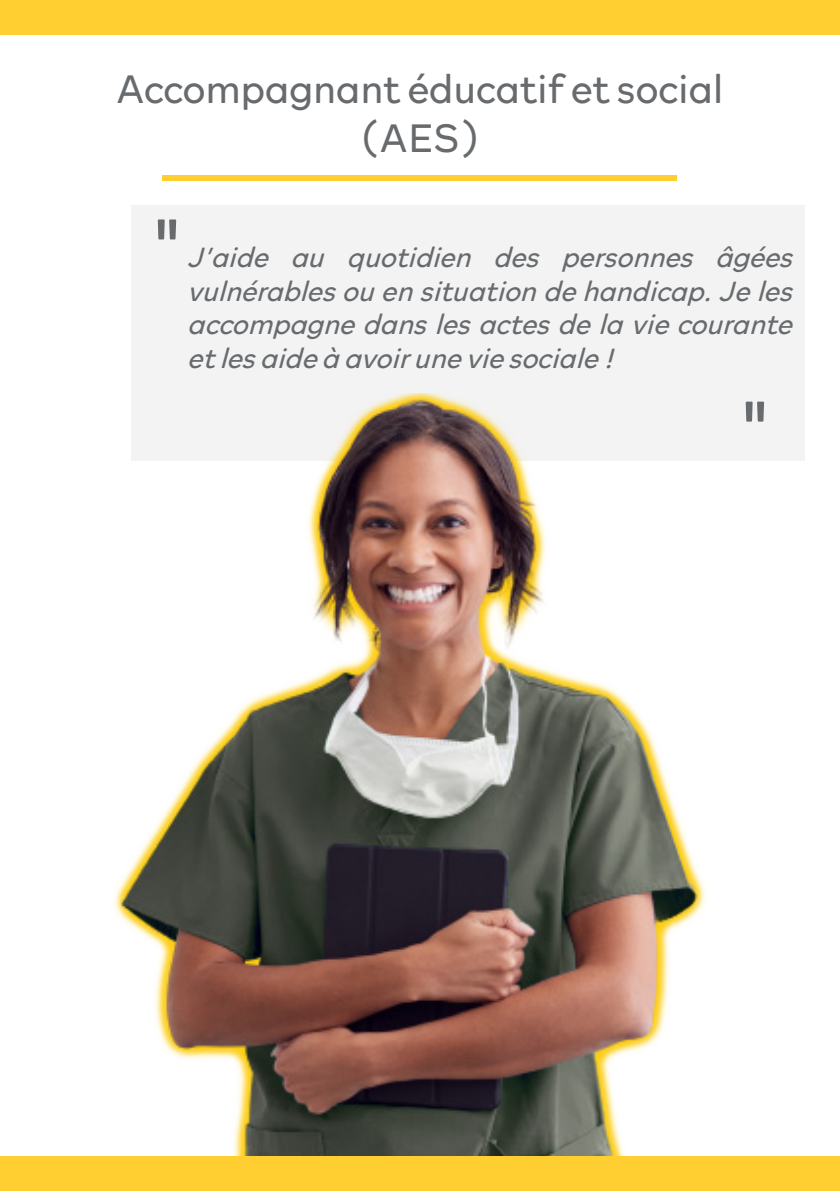
<style>
.page{position:relative;width:840px;height:1191px;background:#fff}
.page>*{position:absolute;margin:0;border:0;box-sizing:border-box;transform-origin:0 0}
.t1{font:300 80px "Rockford Sans";color:#676b6e}
.t2{font:300 40px/48px "Rockford Sans";color:#676b6e;text-align:center}
.t3{font:italic 300 28px/33.6px "Rockford Sans";color:#676b6e;text-align:justify}
</style>
<div class="page">
<div style="left:131px;top:206px;width:673px;height:255px;background:#f3f3f3"></div>
<img style="left:34px;top:393px;width:771px;height:764px">
<div style="left:163px;top:175px;width:513px;height:5px;background:#ffce30"></div>
<div style="left:0;top:0;width:839px;height:34px;background:#ffce30"></div>
<div style="left:0;top:1157px;width:839px;height:34px;background:#ffce30"></div>
<p class="t2" style="left:116px;top:63px;width:608px">Accompagnant éducatif et social (AES)</p>
<p class="t1" style="left:149px;top:187px;width:36px">"</p>
<p class="t3" style="left:187px;top:239px;width:616px">J’aide au quotidien des personnes âgées vulnérablesouensituationdehandicap.Jeles accompagnedanslesactesdelaviecourante etlesaideàavoiruneviesociale!</p>
<p class="t1" style="left:737px;top:369px;width:36px">"</p>
</div>
